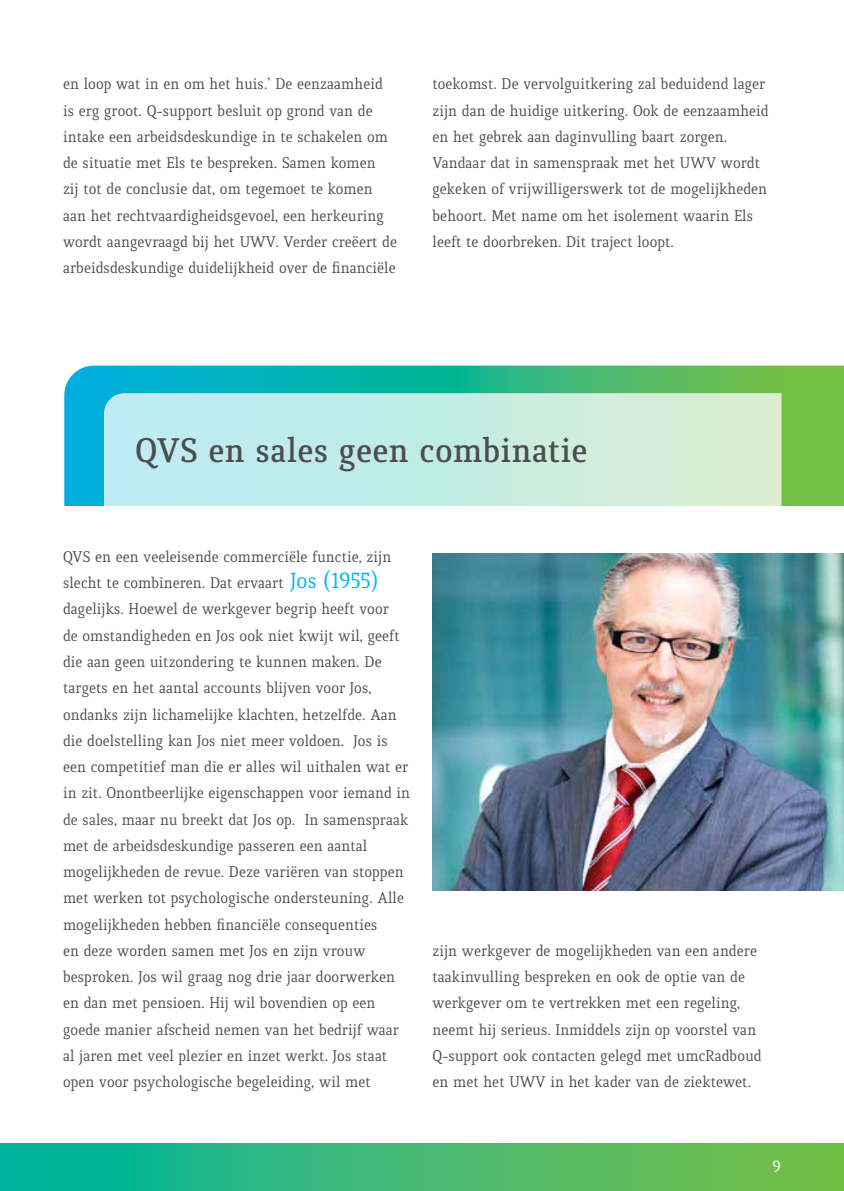
<style>
.page{position:relative;width:844px;height:1191px;background:#fff}
.page>*{position:absolute;margin:0;border:0;box-sizing:border-box;transform-origin:0 0}
.t1{font:600 36.75px "Quiroga Serif Pro";color:#4d4d4f}
.t2{font:17.5px "Quiroga Serif Pro";color:#fff}
.t3{font:16.62px/26.2px "Quiroga Serif Pro";color:#4d4d4f}
.s1{font-size:23.62px;color:#00b6f1}
</style>
<div class="page">
<svg style="left:0;top:1143px;width:843px;height:48px;background:#3fb973"></svg>
<svg style="left:64px;top:365px;width:779px;height:141px;background:#38b98d"></svg>
<svg style="left:104px;top:393px;width:677px;height:113px;background:#c7ece3"></svg>
<img style="left:432px;top:553px;width:411px;height:337px">
<p class="t3" style="left:63px;top:71px;width:335px">en loop wat in en om het huis.’ De eenzaamheid is erg groot. Q-support besluit op grond van de intake een arbeidsdeskundige in te schakelen om de situatie met Els te bespreken. Samen komen<br>zij tot de conclusie dat, om tegemoet te komen aan het rechtvaardigheidsgevoel, een herkeuring wordt aangevraagd bij het UWV. Verder creëert de arbeidsdeskundige duidelijkheid over de financiële</p>
<p class="t3" style="left:432px;top:71px;width:337px">toekomst. De vervolguitkering zal beduidend lager zijn dan de huidige uitkering. Ook de eenzaamheid en het gebrek aan daginvulling baart zorgen.<br>Vandaar dat in samenspraak met het UWV wordt gekeken of vrijwilligerswerk tot de mogelijkheden behoort. Met name om het isolement waarin Els leeft te doorbreken. Dit traject loopt.</p>
<h1 class="t1" style="left:135px;top:428px;width:454px">QVS en sales geen combinatie</h1>
<p class="t3" style="left:63px;top:543px;width:348px">QVS en een veeleisende commerciële functie, zijn slecht te combineren. Dat ervaart <span class="s1">Jos (1955) </span>dagelijks. Hoewel de werkgever begrip heeft voor<br>de omstandigheden en Jos ook niet kwijt wil, geeft die aan geen uitzondering te kunnen maken. De targets en het aantal accounts blijven voor Jos, ondanks zijn lichamelijke klachten, hetzelfde. Aan die doelstelling kan Jos niet meer voldoen. Jos is een competitief man die er alles wil uithalen wat er in zit. Onontbeerlijke eigenschappen voor iemand in de sales, maar nu breekt dat Jos op. In samenspraak met de arbeidsdeskundige passeren een aantal mogelijkheden de revue. Deze variëren van stoppen met werken tot psychologische ondersteuning. Alle mogelijkheden hebben financiële consequenties<br>en deze worden samen met Jos en zijn vrouw besproken. Jos wil graag nog drie jaar doorwerken en dan met pensioen. Hij wil bovendien op een goede manier afscheid nemen van het bedrijf waar al jaren met veel plezier en inzet werkt. Jos staat open voor psychologische begeleiding, wil met</p>
<p class="t3" style="left:432px;top:937px;width:331px">zijn werkgever de mogelijkheden van een andere taakinvulling bespreken en ook de optie van de werkgever om te vertrekken met een regeling, neemt hij serieus. Inmiddels zijn op voorstel van Q-support ook contacten gelegd met umcRadboud en met het UWV in het kader van de ziektewet.</p>
<p class="t2" style="left:771px;top:1155px;width:10px">9</p>
</div>
